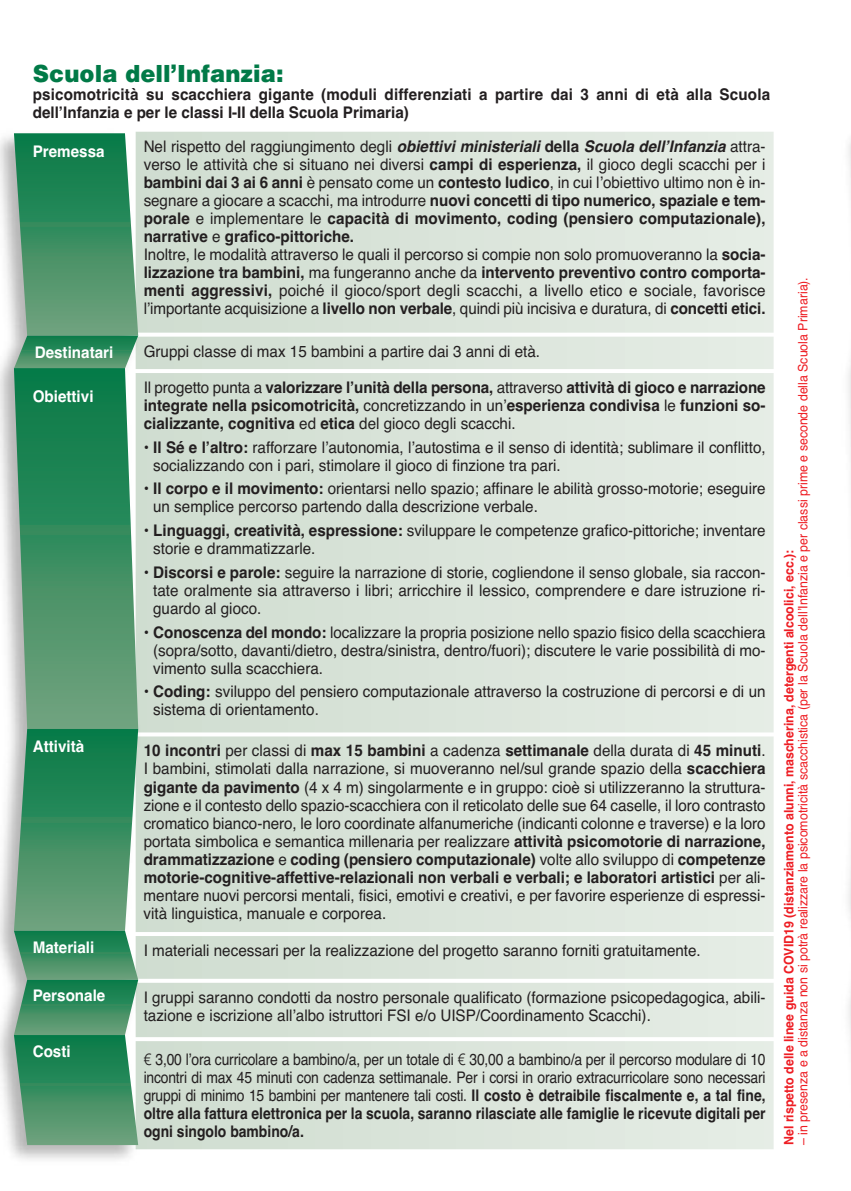
<style>
.page{position:relative;width:851px;height:1191px;background:#fff}
.page>*{position:absolute;margin:0;border:0;box-sizing:border-box;transform-origin:0 0}
.t1{font:900 24px "Helvetica";color:#017a47;scale:.95 1}
.t2{font:16px/18px "Helvetica";color:#231f20;scale:.95 1}
.t3{font:16px/18px "Helvetica";color:#231f20;text-align:justify;scale:.87 1}
.t4{font:700 16px/18px "Helvetica";color:#231f20;scale:.95 1}
.t5{font:700 16px "Helvetica";color:#fff;scale:.95 1}
.t6{font:13px "Helvetica";color:#ee1d23;scale:.95 1}
.t7{font:700 13px "Helvetica";color:#ee1d23;scale:.95 1}
.s1{font-weight:700;font-style:italic}
.s2{font-weight:700}
.s3{font-weight:400}
.s4{font-family:"Avenir"}
</style>
<div class="page">
<div style="left:136px;top:132px;width:637px;height:201px;background:#dbe5db"></div>
<div style="left:136px;top:337px;width:637px;height:32px;background:#dbe5db"></div>
<div style="left:136px;top:373px;width:637px;height:359px;background:#dae4da"></div>
<div style="left:136px;top:736px;width:637px;height:196px;background:#dbe5db"></div>
<div style="left:136px;top:936px;width:637px;height:42px;background:#dbe5db"></div>
<div style="left:136px;top:982px;width:637px;height:55px;background:#dbe5db"></div>
<div style="left:136px;top:1041px;width:637px;height:108px;background:#dbe5db"></div>
<svg style="left:773px;top:132px;width:1px;height:1017px"></svg>
<svg style="left:145px;top:333px;width:629px;height:4px"></svg>
<hr style="left:33px;top:369px;width:744px;height:4px;background:#fff">
<svg style="left:145px;top:732px;width:629px;height:4px"></svg>
<hr style="left:33px;top:932px;width:744px;height:4px;background:#fff">
<svg style="left:145px;top:978px;width:629px;height:4px"></svg>
<hr style="left:33px;top:1037px;width:744px;height:4px;background:#fff">
<img style="left:0;top:131px;width:145px;height:1029px">
<svg style="left:14px;top:133px;width:124px;height:235px;background:#49956d"></svg>
<svg style="left:14px;top:368px;width:124px;height:361px;background:#49956d"></svg>
<svg style="left:14px;top:729px;width:124px;height:416px;background:#49956d"></svg>
<h1 class="t1" style="left:33px;top:60px;width:265px">Scuola dell’Infanzia:</h1>
<p class="t4" style="left:33px;top:85px;width:777px">psicomotricità su scacchiera gigante (moduli differenziati a partire dai 3 anni di età alla Scuola dell’Infanzia e per le classi I-II della Scuola Primaria)</p>
<p class="t5" style="left:45px;top:137px;width:77px">Premessa</p>
<p class="t2" style="left:144px;top:137px;width:656px">Nel rispetto del raggiungimento degli <span class="s1">obiettivi ministeriali</span> <span class="s2">della</span> <span class="s1">Scuola dell’Infanzia</span> attra&shy;verso le attività che si situano nei diversi <span class="s2">campi di esperienza,</span> il gioco degli scacchi per i <span class="s2">bambini dai 3 ai 6 anni</span> è pensato come un <span class="s2">contesto ludico</span>, in cui l’obiettivo ultimo non è in&shy;segnare a giocare a scacchi, ma introdurre <span class="s2">nuovi concetti di tipo numerico, spaziale e tem&shy;porale</span> e implementare le <span class="s2">capacità di movimento, coding (pensiero computazionale), narrative</span> e <span class="s2">grafico-pittoriche.<br></span>Inoltre, le modalità attraverso le quali il percorso si compie non solo promuoveranno la <span class="s2">socia&shy;lizzazione tra bambini,</span> ma fungeranno anche da <span class="s2">intervento preventivo contro comporta&shy;menti aggressivi,</span> poiché il gioco/sport degli scacchi, a livello etico e sociale, favorisce l’importante acquisizione a <span class="s2">livello non verbale</span>, quindi più incisiva e duratura, di <span class="s2">concetti etici.</span></p>
<p class="t5" style="left:45px;top:342px;width:84px">Destinatari</p>
<p class="t2" style="left:144px;top:342px;width:419px">Gruppi classe di max 15 bambini a partire dai 3 anni di età.</p>
<p class="t5" style="left:45px;top:378px;width:66px">Obiettivi</p>
<p class="t4" style="left:144px;top:378px;width:656px;text-align:justify"><span class="s3">Il progetto punta a</span> valorizzare l’unità della persona, <span class="s3">attraverso</span> attività di gioco e narrazione integrate nella psicomotricità, <span class="s3">concretizzando in un’</span>esperienza condivisa <span class="s3">le</span> funzioni so&shy;cializzante, cognitiva <span class="s3">ed</span> etica <span class="s3">del gioco degli scacchi.</span></p>
<p class="t2" style="left:153px;top:438px;width:646px;text-indent:-9px"><span class="s2">• Il Sé e l’altro:</span> rafforzare l’autonomia, l’autostima e il senso di identità; sublimare il conflitto, socializzando con i pari, stimolare il gioco di finzione tra pari.</p>
<p class="t2" style="left:153px;top:480px;width:646px;text-indent:-9px"><span class="s2">• Il corpo e il movimento:</span> orientarsi nello spazio; affinare le abilità grosso-motorie; eseguire un semplice percorso partendo dalla descrizione verbale.</p>
<p class="t2" style="left:153px;top:521px;width:646px;text-indent:-10px"><span class="s2">• Linguaggi, creatività, espressione:</span> sviluppare le competenze grafico-pittoriche; inventare storie e drammatizzarle.</p>
<p class="t2" style="left:153px;top:563px;width:646px;text-align:justify;text-indent:-9px"><span class="s2">• Discorsi e parole:</span> seguire la narrazione di storie, cogliendone il senso globale, sia raccon&shy;tate oralmente sia attraverso i libri; arricchire il lessico, comprendere e dare istruzione ri&shy;guardo al gioco.</p>
<p class="t2" style="left:153px;top:623px;width:646px;text-align:justify;text-indent:-9px"><span class="s2">• Conoscenza del mondo:</span> localizzare la propria posizione nello spazio fisico della scacchiera (sopra/sotto, davanti/dietro, destra/sinistra, dentro/fuori); discutere le varie possibilità di mo&shy;vimento sulla scacchiera.</p>
<p class="t2" style="left:153px;top:682px;width:646px;text-indent:-10px">• <span class="s2">Coding:</span> sviluppo del pensiero computazionale attraverso la costruzione di percorsi e di un sistema di orientamento.</p>
<p class="t5" style="left:45px;top:741px;width:56px">Attività</p>
<p class="t2" style="left:144px;top:742px;width:656px;text-align:justify"><span class="s2">10 incontri</span> per classi di <span class="s2">max 15 bambini</span> a cadenza <span class="s2">settimanale</span> della durata di <span class="s2">45 minuti</span>.<br>I bambini, stimolati dalla narrazione, si muoveranno nel/sul grande spazio della <span class="s2">scacchiera gigante da pavimento</span> (4 x 4 m) singolarmente e in gruppo: cioè si utilizzeranno la struttura&shy;zione e il contesto dello spazio-scacchiera con il reticolato delle sue 64 caselle, il loro contrasto cromatico bianco-nero, le loro coordinate alfanumeriche (indicanti colonne e traverse) e la loro portata simbolica e semantica millenaria per realizzare <span class="s2">attività psicomotorie di narrazione, drammatizzazione</span> e <span class="s2">coding (pensiero computazionale)</span> volte allo sviluppo di <span class="s2">competenze motorie-cognitive-affettive-relazionali non verbali e verbali; e laboratori artistici</span> per ali&shy;mentare nuovi percorsi mentali, fisici, emotivi e creativi, e per favorire esperienze di espressi&shy;vità linguistica, manuale e corporea.</p>
<p class="t2" style="left:144px;top:941px;width:588px">I materiali necessari per la realizzazione del progetto saranno forniti gratuitamente.</p>
<p class="t2" style="left:144px;top:988px;width:656px">I gruppi saranno condotti da nostro personale qualificato (formazione psicopedagogica, abili&shy;tazione e iscrizione all’albo istruttori FSI e/o UISP/Coordinamento Scacchi).</p>
<p class="t3" style="left:144px;top:1050px;width:716px"><span class="s4">€</span> 3,00 l’ora curricolare a bambino/a, per un totale di <span class="s4">€</span> 30,00 a bambino/a per il percorso modulare di 10 incontri di max 45 minuti con cadenza settimanale. Per i corsi in orario extracurricolare sono necessari gruppi di minimo 15 bambini per mantenere tali costi. <span class="s2">Il costo è detraibile fiscalmente e, a tal fine, oltre alla fattura elettronica per la scuola, saranno rilasciate alle famiglie le ricevute digitali per ogni singolo bambino/a.</span></p>
<p class="t5" style="left:33px;top:143px;width:77px">Premessa</p>
<p class="t5" style="left:35px;top:343px;width:84px">Destinatari</p>
<p class="t5" style="left:33px;top:387px;width:66px">Obiettivi</p>
<p class="t5" style="left:33px;top:737px;width:56px">Attività</p>
<p class="t5" style="left:33px;top:938px;width:66px">Materiali</p>
<p class="t5" style="left:33px;top:986px;width:78px">Personale</p>
<p class="t5" style="left:33px;top:1042px;width:42px">Costi</p>
<p class="t6" style="left:795px;top:1145px;width:915px;rotate:-90deg">– in presenza e a distanza non si potrà realizzare la psicomotricità scacchistica (per la Scuola dell’Infanzia e per classi prime e seconde della Scuola Primaria).</p>
<p class="t7" style="left:781px;top:1145px;width:628px;rotate:-90deg">Nel rispetto delle linee guida COVID19 (distanziamento alunni, mascherina, detergenti alcoolici, ecc.):</p>
</div>
